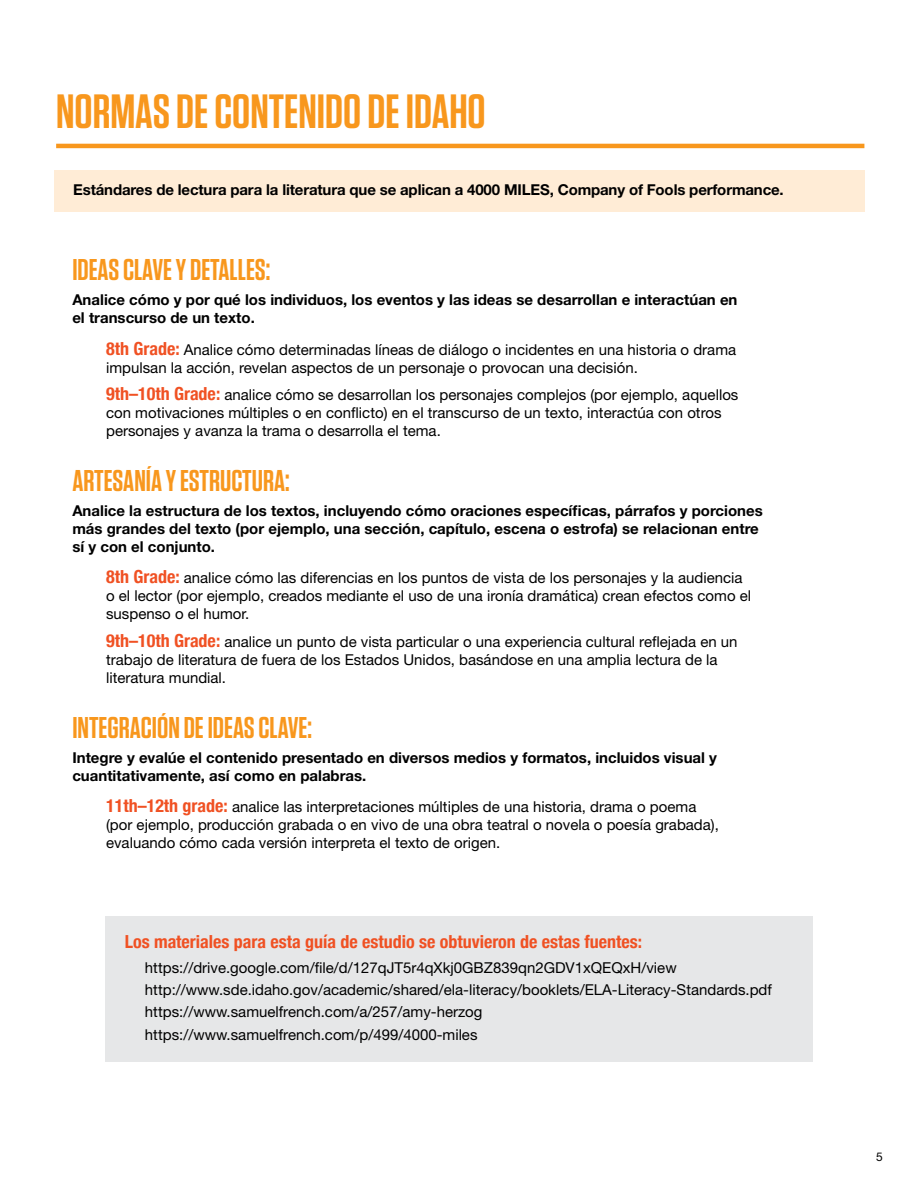
<style>
.page{position:relative;width:918px;height:1188px;background:#fff}
.page>*{position:absolute;margin:0;border:0;box-sizing:border-box;transform-origin:0 0}
.t1{font:600 48px "Tungsten";color:#f8971d}
.t2{font:600 30px "Tungsten";color:#f8971d}
.t3{font:700 condensed 18px "Helvetica Neue";color:#f05123}
.t4{font:15px/18px "Helvetica Neue LT Std";color:#000}
.t5{font:700 15px/18px "Helvetica Neue LT Std";color:#000}
.t6{font:12px "Helvetica Neue LT Std";color:#000}
.s1{font-family:"Helvetica Neue";font-weight:700;font-stretch:condensed;font-size:18px;color:#f05123}
</style>
<div class="page">
<hr style="left:56px;top:144px;width:808px;height:4px;background:#f8971d">
<div style="left:105px;top:917px;width:708px;height:145px;background:#e6e7e8"></div>
<div style="left:54px;top:170px;width:811px;height:42px;background:#ffecd6"></div>
<h1 class="t1" style="left:56px;top:86px;width:431px">NORMAS DE CONTENIDO DE IDAHO</h1>
<p class="t5" style="left:73px;top:180px;width:712px">Estándares de lectura para la literatura que se aplican a 4000 MILES, Company of Fools performance.</p>
<h2 class="t2" style="left:72px;top:254px;width:199px">IDEAS CLAVE Y DETALLES:</h2>
<p class="t5" style="left:72px;top:291px;width:667px">Analice cómo y por qué los individuos, los eventos y las ideas se desarrollan e interactúan en el transcurso de un texto.</p>
<p class="t4" style="left:106px;top:340px;width:632px"><span class="s1">8th Grade:</span> Analice cómo determinadas líneas de diálogo o incidentes en una historia o drama impulsan la acción, revelan aspectos de un personaje o provocan una decisión.</p>
<p class="t4" style="left:106px;top:386px;width:634px"><span class="s1">9th–10th Grade:</span> analice cómo se desarrollan los personajes complejos (por ejemplo, aquellos con motivaciones múltiples o en conflicto) en el transcurso de un texto, interactúa con otros personajes y avanza la trama o desarrolla el tema.</p>
<h2 class="t2" style="left:72px;top:465px;width:219px">ARTESANÍA Y ESTRUCTURA:</h2>
<p class="t5" style="left:72px;top:501px;width:692px">Analice la estructura de los textos, incluyendo cómo oraciones específicas, párrafos y porciones más grandes del texto (por ejemplo, una sección, capítulo, escena o estrofa) se relacionan entre sí y con el conjunto.</p>
<p class="t4" style="left:106px;top:569px;width:647px"><span class="s1">8th Grade:</span> analice cómo las diferencias en los puntos de vista de los personajes y la audiencia o el lector (por ejemplo, creados mediante el uso de una ironía dramática) crean efectos como el suspenso o el humor.</p>
<p class="t4" style="left:106px;top:633px;width:633px"><span class="s1">9th–10th Grade:</span> analice un punto de vista particular o una experiencia cultural reflejada en un trabajo de literatura de fuera de los Estados Unidos, basándose en una amplia lectura de la literatura mundial.</p>
<h2 class="t2" style="left:72px;top:712px;width:241px">INTEGRACIÓN DE IDEAS CLAVE:</h2>
<p class="t5" style="left:72px;top:748px;width:646px">Integre y evalúe el contenido presentado en diversos medios y formatos, incluidos visual y cuantitativamente, así como en palabras.</p>
<p class="t4" style="left:106px;top:798px;width:614px"><span class="s1">11th–12th grade:</span> analice las interpretaciones múltiples de una historia, drama o poema (por ejemplo, producción grabada o en vivo de una obra teatral o novela o poesía grabada), evaluando cómo cada versión interpreta el texto de origen.</p>
<p class="t3" style="left:125px;top:927px;width:519px">Los materiales para esta guía de estudio se obtuvieron de estas fuentes:</p>
<p class="t4" style="left:145px;top:956px;width:628px;line-height:22.4px">https://drive.google.com/file/d/127qJT5r4qXkj0GBZ839qn2GDV1xQEQxH/view http://www.sde.idaho.gov/academic/shared/ela-literacy/booklets/ELA-Literacy-Standards.pdf https://www.samuelfrench.com/a/257/amy-herzog https://www.samuelfrench.com/p/499/4000-miles</p>
<p class="t6" style="left:876px;top:1150px;width:8px">5</p>
</div>
